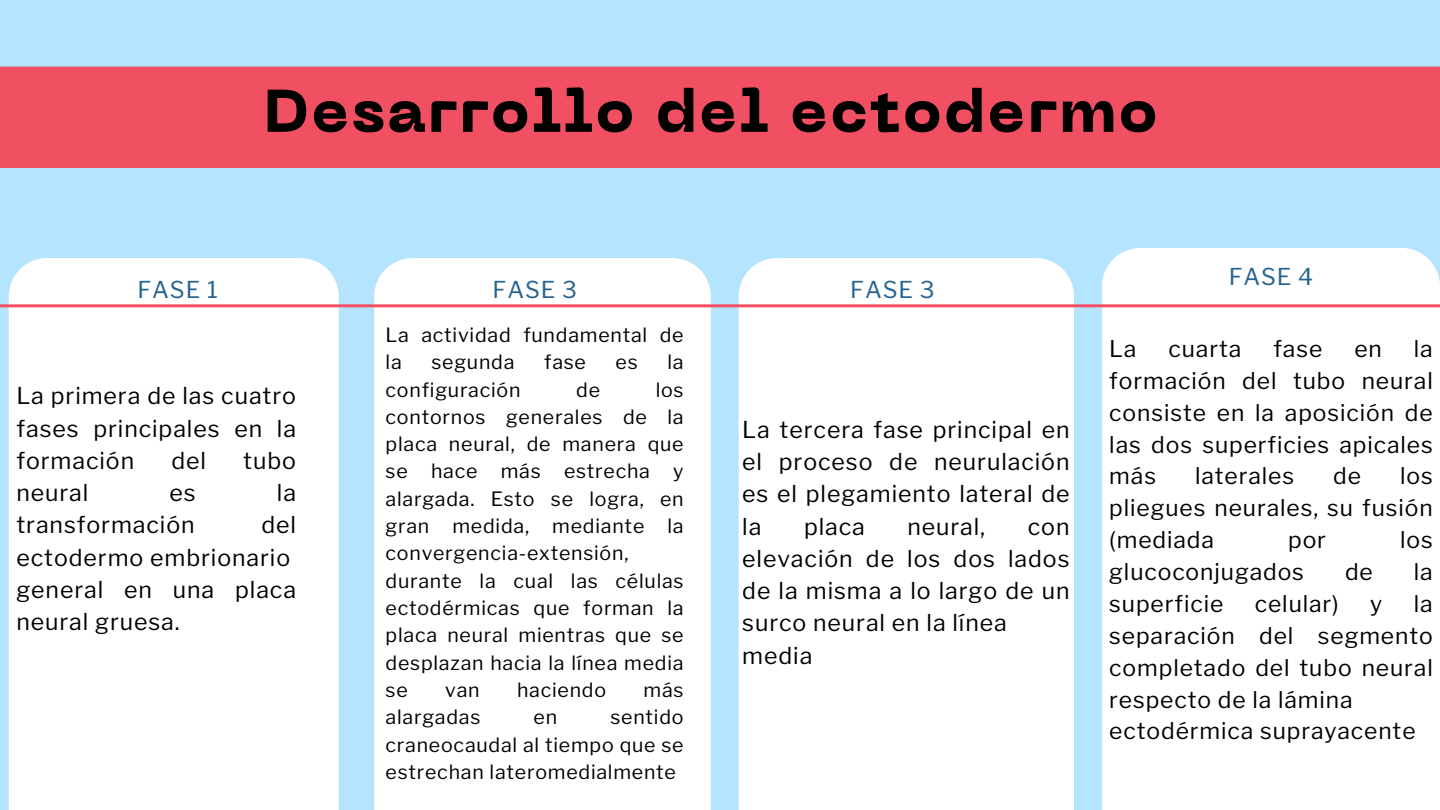
<style>
.page{position:relative;width:1440px;height:810px;background:#b5e4ff}
.page>*{position:absolute;margin:0;border:0;box-sizing:border-box;transform-origin:0 0}
.t1{font:800 59.8px "PP Neue Machina";letter-spacing:.04em;color:#000}
.t2{font:23.1px/32.2px "Libre Franklin";letter-spacing:.04em;color:#000;text-align:justify}
.t3{font:23.1px "Libre Franklin";letter-spacing:.04em;color:#256490}
.t4{font:22.8px/31.9px "Libre Franklin";letter-spacing:.04em;color:#000;text-align:justify}
.t5{font:19.6px/27.3px "Libre Franklin";letter-spacing:.04em;color:#000}
</style>
<div class="page">
<div style="left:374px;top:258px;width:337px;height:552px;background:#fff"></div>
<div style="left:739px;top:258px;width:335px;height:552px;background:#fff"></div>
<div style="left:9px;top:258px;width:330px;height:552px;background:#fff"></div>
<div style="left:0;top:67px;width:1440px;height:101px;background:#f14f62"></div>
<div style="left:1102px;top:248px;width:338px;height:562px;background:#fff"></div>
<hr style="left:0;top:304px;width:1440px;height:3px;background:#f14f62">
<p class="t1" style="left:264px;top:88px;width:895px">Desarrollo del ectodermo</p>
<p class="t3" style="left:137px;top:276px;width:82px">FASE 1</p>
<p class="t3" style="left:493px;top:276px;width:86px">FASE 3</p>
<p class="t3" style="left:850px;top:276px;width:86px">FASE 3</p>
<p class="t3" style="left:1229px;top:262px;width:86px">FASE 4</p>
<p class="t2" style="left:16px;top:380px;width:281px">La primera de las cuatro fases principales en la formación</p>
<p class="t2" style="left:171px;top:444px;width:36px">del</p>
<p class="t2" style="left:243px;top:444px;width:54px">tubo</p>
<p class="t2" style="left:16px;top:477px;width:73px">neural</p>
<p class="t2" style="left:170px;top:477px;width:28px">es</p>
<p class="t2" style="left:277px;top:477px;width:21px">la</p>
<p class="t2" style="left:16px;top:509px;width:180px">transformación</p>
<p class="t2" style="left:16px;top:509px;width:281px;text-align:right">del<br>ectodermo embrionario</p>
<p class="t2" style="left:16px;top:573px;width:281px">general en una placa neural gruesa.</p>
<p class="t5" style="left:386px;top:321px;width:300px">La actividad fundamental de la</p>
<p class="t5" style="left:431px;top:349px;width:85px">segunda</p>
<p class="t5" style="left:544px;top:349px;width:43px">fase</p>
<p class="t5" style="left:616px;top:349px;width:24px">es</p>
<p class="t5" style="left:667px;top:349px;width:18px">la</p>
<p class="t5" style="left:386px;top:376px;width:136px">configuración</p>
<p class="t5" style="left:576px;top:376px;width:25px">de</p>
<p class="t5" style="left:386px;top:376px;width:300px;text-indent:270px">los contornos generales de la placa neural, de manera que se hace más estrecha y alargada. Esto se logra, en gran medida, mediante la convergencia-extensión, durante la cual las células ectodérmicas que forman la placa neural mientras que se desplazan hacia la línea media se</p>
<p class="t5" style="left:445px;top:676px;width:36px">van</p>
<p class="t5" style="left:517px;top:676px;width:91px">haciendo</p>
<p class="t5" style="left:644px;top:676px;width:42px">más</p>
<p class="t5" style="left:386px;top:704px;width:96px">alargadas</p>
<p class="t5" style="left:534px;top:704px;width:25px">en</p>
<p class="t5" style="left:386px;top:704px;width:300px;text-align:justify;text-indent:225px">sentido craneocaudal al tiempo que se estrechan lateromedialmente</p>
<p class="t2" style="left:742px;top:413px;width:329px">La tercera fase principal en el proceso de neurulación es el plegamiento lateral de la</p>
<p class="t2" style="left:804px;top:510px;width:62px">placa</p>
<p class="t2" style="left:907px;top:510px;width:79px">neural,</p>
<p class="t2" style="left:742px;top:510px;width:329px;text-indent:286px">con elevación de los dos lados de la misma a lo largo de un surco neural en la línea</p>
<p class="t2" style="left:742px;top:639px;width:72px">media</p>
<p class="t4" style="left:1109px;top:333px;width:325px;text-indent:305px">la formación del tubo neural consiste en la aposición de las dos superficies apicales más</p>
<p class="t4" style="left:1109px;top:333px;width:29px">La</p>
<p class="t4" style="left:1169px;top:333px;width:74px">cuarta</p>
<p class="t4" style="left:1273px;top:333px;width:50px">fase</p>
<p class="t4" style="left:1354px;top:333px;width:29px">en</p>
<p class="t4" style="left:1109px;top:460px;width:325px;text-indent:291px">los pliegues neurales, su fusión (mediada</p>
<p class="t4" style="left:1195px;top:460px;width:101px">laterales</p>
<p class="t4" style="left:1333px;top:460px;width:29px">de</p>
<p class="t4" style="left:1288px;top:524px;width:39px">por</p>
<p class="t4" style="left:1400px;top:524px;width:34px">los</p>
<p class="t4" style="left:1109px;top:556px;width:196px">glucoconjugados</p>
<p class="t4" style="left:1345px;top:556px;width:29px">de</p>
<p class="t4" style="left:1414px;top:556px;width:20px">la</p>
<p class="t4" style="left:1109px;top:588px;width:115px">superficie</p>
<p class="t4" style="left:1255px;top:588px;width:85px">celular)</p>
<p class="t4" style="left:1370px;top:588px;width:14px">y</p>
<p class="t4" style="left:1109px;top:588px;width:325px;text-indent:305px">la separación del segmento completado del tubo neural respecto de la lámina</p>
<p class="t4" style="left:1109px;top:715px;width:308px">ectodérmica suprayacente</p>
</div>
